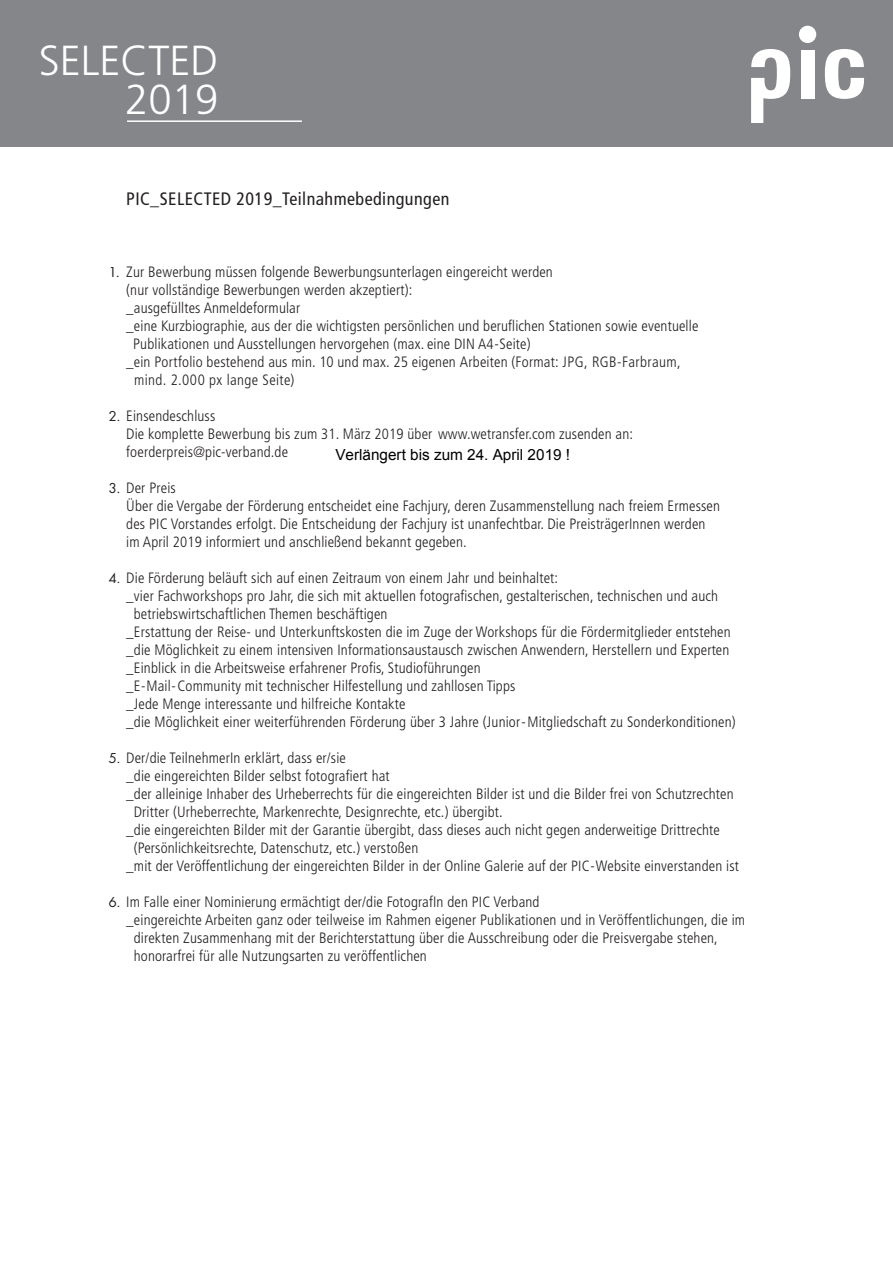
<style>
.page{position:relative;width:893px;height:1263px;background:#fff}
.page>*{position:absolute;margin:0;border:0;box-sizing:border-box;transform-origin:0 0}
.t1{font:300 42px/39px "Frutiger LT Std";color:#fff;text-align:right}
.t2{font:condensed 18px "Frutiger LT Std";letter-spacing:.025em;color:#231f20}
.t3{font:15.3px "Arial";color:#000}
.t4{font:300 condensed 15px/18px "Frutiger LT Std";letter-spacing:.01em;color:#231f20}
.t5{font:15px "Futura T";color:#231f20}
.s1{font-size:14.85px}
.s2{font-family:"Futura T";font-weight:400;font-stretch:normal}
</style>
<div class="page">
<div style="left:0;top:0;width:893px;height:147px;background:#848689"></div>
<hr style="left:127px;top:120px;width:175px;height:2px;background:#fff">
<svg style="left:825px;top:49px;width:39px;height:50px"></svg>
<div style="left:801px;top:50px;width:13px;height:48px;background:#fff"></div>
<div style="left:799px;top:26px;width:17px;height:17px;background:#fff;border-radius:50%"></div>
<svg style="left:751px;top:49px;width:39px;height:74px"></svg>
<p class="t1" style="left:39px;top:41px;width:181px">SELECTED<br>2019</p>
<p class="t2" style="left:126px;top:188px;width:325px">PIC_SELECTED 2019_Teilnahmebedingungen</p>
<p class="t4" style="left:126px;top:263px;width:428px">Zur Bewerbung müssen folgende Bewerbungsunterlagen eingereicht werden (nur vollständige Bewerbungen werden akzeptiert):</p>
<p class="t4" style="left:126px;top:299px;width:175px">_ausgefülltes Anmeldeformular</p>
<p class="t4" style="left:126px;top:317px;width:574px">_eine Kurzbiographie, aus der die wichtigsten persönlichen und beruflichen Stationen sowie eventuelle</p>
<p class="t4" style="left:133px;top:335px;width:399px">Publikationen und Ausstellungen hervorgehen (max. eine <span class="s1">DIN A4</span>-Seite)</p>
<p class="t4" style="left:126px;top:353px;width:556px">_ein Portfolio bestehend aus min. 10 und max. 25 eigenen Arbeiten (Format: JPG, RGB-Farbraum,</p>
<p class="t4" style="left:134px;top:371px;width:162px">mind. 2.000 px lange Seite)</p>
<p class="t4" style="left:126px;top:407px;width:508px;text-indent:-18px"><span class="s2">2.</span> Einsendeschluss<br>Die komplette Bewerbung bis zum <span class="s1">31</span>. März <span class="s1">2019</span> über www.wetransfer.com zusenden an: foerderpreis@pic-verband.de</p>
<p class="t4" style="left:126px;top:479px;width:595px;text-indent:-18px"><span class="s2">3.</span> Der Preis<br>Über die Vergabe der Förderung entscheidet eine Fachjury, deren Zusammenstellung nach freiem Ermessen des PIC Vorstandes erfolgt. Die Entscheidung der Fachjury ist unanfechtbar. Die PreisträgerInnen werden</p>
<p class="t4" style="left:126px;top:533px;width:342px">im April <span class="s1">2019</span> informiert und anschließend bekannt gegeben.</p>
<p class="t4" style="left:108px;top:569px;width:451px"><span class="s2">4.</span> Die Förderung beläuft sich auf einen Zeitraum von einem Jahr und beinhaltet:</p>
<p class="t4" style="left:134px;top:587px;width:586px;text-indent:-8px">_vier Fachworkshops pro Jahr, die sich mit aktuellen fotografischen, gestalterischen, technischen und auch betriebswirtschaftlichen Themen beschäftigen</p>
<p class="t4" style="left:126px;top:623px;width:606px">_Erstattung der Reise- und Unterkunftskosten die im Zuge der Workshops für die Fördermitglieder entstehen _die Möglichkeit zu einem intensiven Informationsaustausch zwischen Anwendern, Herstellern und Experten</p>
<p class="t4" style="left:126px;top:659px;width:356px">_Einblick in die Arbeitsweise erfahrener Profis, Studioführungen</p>
<p class="t4" style="left:126px;top:677px;width:391px">_E-Mail-Community mit technischer Hilfestellung und zahllosen Tipps _Jede Menge interessante und hilfreiche Kontakte</p>
<p class="t4" style="left:126px;top:713px;width:611px">_die Möglichkeit einer weiterführenden Förderung über 3 Jahre (Junior-Mitgliedschaft zu Sonderkonditionen)</p>
<p class="t4" style="left:126px;top:749px;width:265px;text-indent:-18px"><span class="s2">5.</span> Der/die TeilnehmerIn erklärt, dass er/sie<br>_die eingereichten Bilder selbst fotografiert hat</p>
<p class="t4" style="left:134px;top:785px;width:601px;text-indent:-8px">_der alleinige Inhaber des Urheberrechts für die eingereichten Bilder ist und die Bilder frei von Schutzrechten<br>Dritter (Urheberrechte, Markenrechte, Designrechte, etc.) übergibt.</p>
<p class="t4" style="left:126px;top:821px;width:595px">_die eingereichten Bilder mit der Garantie übergibt, dass dieses auch nicht gegen anderweitige Drittrechte</p>
<p class="t4" style="left:134px;top:839px;width:286px">(Persönlichkeitsrechte, Datenschutz, etc.) verstoßen</p>
<p class="t4" style="left:126px;top:857px;width:614px">_mit der Veröffentlichung der eingereichten Bilder in der Online Galerie auf der <span class="s1">PIC</span>-Website einverstanden ist</p>
<p class="t4" style="left:108px;top:893px;width:433px"><span class="s2">6.</span> Im Falle einer Nominierung ermächtigt der/die FotografIn den <span class="s1">PIC</span> Verband</p>
<p class="t4" style="left:134px;top:911px;width:613px;text-indent:-8px">_eingereichte Arbeiten ganz oder teilweise im Rahmen eigener Publikationen und in Veröffentlichungen, die im direkten Zusammenhang mit der Berichterstattung über die Ausschreibung oder die Preisvergabe stehen, honorarfrei für alle Nutzungsarten zu veröffentlichen</p>
<p class="t5" style="left:108px;top:263px;width:13px">1.</p>
<p class="t3" style="left:335px;top:444px;width:236px">Verlängert bis zum 24. April 2019 !</p>
</div>
